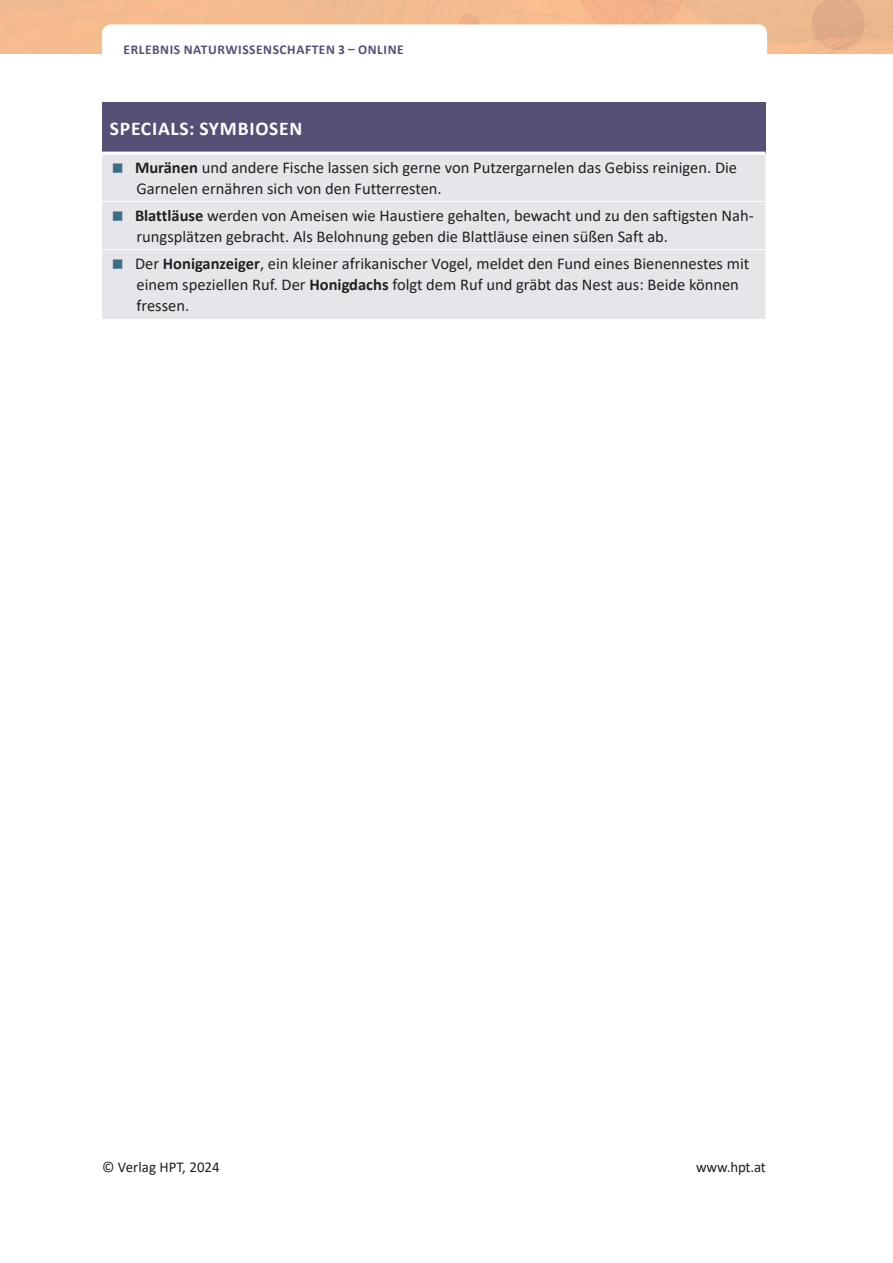
<style>
.page{position:relative;width:893px;height:1263px;background:#fff}
.page>*{position:absolute;margin:0;border:0;box-sizing:border-box;transform-origin:0 0}
.t1{font:700 19.5px "Calibri";letter-spacing:.04em;color:#fff}
.t2{font:16.5px/21px "Calibri";color:#231f20}
.t3{font:15px "Calibri";letter-spacing:.005em;color:#231f20}
.t4{font:700 13.5px "Calibri";letter-spacing:.04em;color:#565077}
.s1{font-weight:700}
</style>
<div class="page">
<svg style="left:102px;top:24px;width:665px;height:30px"></svg>
<div style="left:102px;top:102px;width:663px;height:51px;background:#565077"></div>
<div style="left:102px;top:155px;width:663px;height:164px;background:#e8e5ea"></div>
<hr style="left:102px;top:152px;width:663px;height:3px;background:#fff">
<hr style="left:102px;top:201px;width:663px;height:1px;background:#fff">
<hr style="left:102px;top:249px;width:663px;height:1px;background:#fff">
<svg style="left:113px;top:163px;width:9px;height:10px"></svg>
<svg style="left:113px;top:211px;width:9px;height:10px"></svg>
<svg style="left:113px;top:260px;width:9px;height:9px"></svg>
<p class="t4" style="left:124px;top:40px;width:282px">ERLEBNIS NATURWISSENSCHAFTEN 3 – ONLINE</p>
<p class="t1" style="left:110px;top:115px;width:194px">SPECIALS: SYMBIOSEN</p>
<p class="t2" style="left:135px;top:156px;width:604px"><span class="s1">Muränen</span> und andere Fische lassen sich gerne von Putzergarnelen das Gebiss reinigen. Die<br>Garnelen ernähren sich von den Futterresten.</p>
<p class="t2" style="left:135px;top:205px;width:620px"><span class="s1">Blattläuse</span> werden von Ameisen wie Haustiere gehalten, bewacht und zu den saftigsten Nah&shy;rungsplätzen gebracht. Als Belohnung geben die Blattläuse einen süßen Saft ab.</p>
<p class="t2" style="left:135px;top:253px;width:616px">Der <span class="s1">Honiganzeiger</span>, ein kleiner afrikanischer Vogel, meldet den Fund eines Bienennestes mit einem speziellen Ruf. Der <span class="s1">Honigdachs</span> folgt dem Ruf und gräbt das Nest aus: Beide können fressen.</p>
<p class="t3" style="left:102px;top:1157px;width:119px">© Verlag HPT, 2024</p>
<p class="t3" style="left:696px;top:1157px;width:71px">www.hpt.at</p>
</div>
